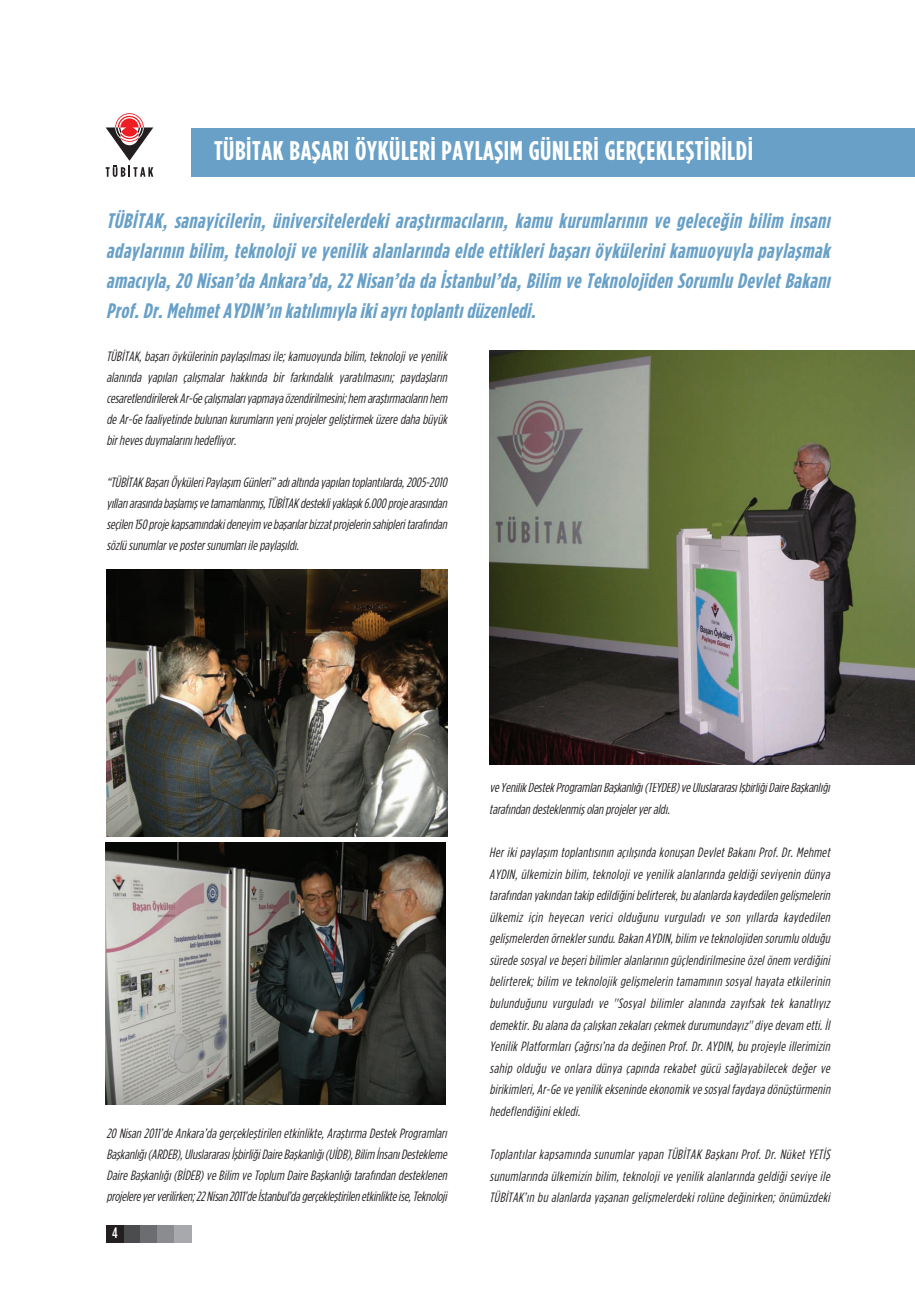
<style>
.page{position:relative;width:915px;height:1306px;background:#fff}
.page>*{position:absolute;margin:0;border:0;box-sizing:border-box;transform-origin:0 0}
.t1{font:27px "Gotham Condensed TRUN Bold";letter-spacing:.02em;color:#fff}
.t2{font:italic 21px/30px "Gotham Condensed TRUN Bold";color:#68a0c7;text-align:justify}
.t3{font:500 15px "Gotham Condensed TRUN";color:#fff}
.t4{font:italic 13.5px/21.6px "Gotham Condensed TRUN";color:#231f20;text-align:justify}
</style>
<div class="page">
<div style="left:123px;top:1225px;width:17px;height:17px;background:#4b4c4d"></div>
<div style="left:140px;top:1225px;width:17px;height:17px;background:#6c6d70"></div>
<div style="left:157px;top:1225px;width:17px;height:17px;background:#8a8c8f"></div>
<div style="left:174px;top:1225px;width:17px;height:17px;background:#a8a9ad"></div>
<div style="left:106px;top:1225px;width:17px;height:17px;background:#231f20"></div>
<svg style="left:106px;top:113px;width:47px;height:64px"></svg>
<div style="left:191px;top:128px;width:723px;height:48px;background:#68a0c7"></div>
<img style="left:489px;top:350px;width:425px;height:415px">
<img style="left:106px;top:570px;width:341px;height:266px">
<img style="left:105px;top:842px;width:340px;height:262px">
<h1 class="t1" style="left:214px;top:135px;width:540px">TÜBİTAK BAŞARI ÖYKÜLERİ PAYLAŞIM GÜNLERİ GERÇEKLEŞTİRİLDİ</h1>
<p class="t2" style="left:106px;top:205px;width:729px">TÜBİTAK, sanayicilerin, üniversitelerdeki araştırmacıların, kamu kurumlarının ve geleceğin bilim insanı adaylarının bilim, teknoloji ve yenilik alanlarında elde ettikleri başarı öykülerini kamuoyuyla paylaşmak amacıyla, 20 Nisan’da Ankara’da, 22 Nisan’da da İstanbul’da, Bilim ve Teknolojiden Sorumlu Devlet Bakanı Prof. Dr. Mehmet AYDIN’ın katılımıyla iki ayrı toplantı düzenledi.</p>
<p class="t4" style="left:106px;top:345px;width:345px;line-height:21px">TÜBİTAK, başarı öykülerinin paylaşılması ile; kamuoyunda bilim, teknoloji ve yenilik alanında yapılan çalışmalar hakkında bir farkındalık yaratılmasını; paydaşların cesaretlendirilerek Ar-Ge çalışmaları yapmaya özendirilmesini; hem araştırmacıların hem de Ar-Ge faaliyetinde bulunan kurumların yeni projeler geliştirmek üzere daha büyük bir heves duymalarını hedefliyor.</p>
<p class="t4" style="left:106px;top:471px;width:345px;line-height:21px">“TÜBİTAK Başarı Öyküleri Paylaşım Günleri” adı altında yapılan toplantılarda, 2005-2010 yılları arasında başlamış ve tamamlanmış, TÜBİTAK destekli yaklaşık 6.000 proje arasından seçilen 150 proje kapsamındaki deneyim ve başarılar bizzat projelerin sahipleri tarafından sözlü sunumlar ve poster sunumları ile paylaşıldı.</p>
<p class="t4" style="left:106px;top:1122px;width:345px;line-height:21px">20 Nisan 2011’de Ankara’da gerçekleştirilen etkinlikte, Araştırma Destek Programları Başkanlığı (ARDEB), Uluslararası İşbirliği Daire Başkanlığı (UİDB), Bilim İnsanı Destekleme Daire Başkanlığı (BİDEB) ve Bilim ve Toplum Daire Başkanlığı tarafından desteklenen projelere yer verilirken; 22 Nisan 2011’de İstanbul’da gerçekleştirilen etkinlikte ise, Teknoloji</p>
<p class="t3" style="left:112px;top:1224px;width:7px">4</p>
<p class="t4" style="left:489px;top:776px;width:345px">ve Yenilik Destek Programları Başkanlığı (TEYDEB) ve Uluslararası İşbirliği Daire Başkanlığı tarafından desteklenmiş olan projeler yer aldı.</p>
<p class="t4" style="left:489px;top:841px;width:345px">Her iki paylaşım toplantısının açılışında konuşan Devlet Bakanı Prof. Dr. Mehmet AYDIN, ülkemizin bilim, teknoloji ve yenilik alanlarında geldiği seviyenin dünya tarafından yakından takip edildiğini belirterek, bu alanlarda kaydedilen gelişmelerin ülkemiz için heyecan verici olduğunu vurguladı ve son yıllarda kaydedilen gelişmelerden örnekler sundu. Bakan AYDIN, bilim ve teknolojiden sorumlu olduğu sürede sosyal ve beşeri bilimler alanlarının güçlendirilmesine özel önem verdiğini belirterek; bilim ve teknolojik gelişmelerin tamamının sosyal hayata etkilerinin bulunduğunu vurguladı ve ''Sosyal bilimler alanında zayıfsak tek kanatlıyız demektir. Bu alana da çalışkan zekaları çekmek durumundayız'' diye devam etti. İl Yenilik Platformları Çağrısı’na da değinen Prof. Dr. AYDIN, bu projeyle illerimizin sahip olduğu ve onlara dünya çapında rekabet gücü sağlayabilecek değer ve birikimleri, Ar-Ge ve yenilik ekseninde ekonomik ve sosyal faydaya dönüştürmenin hedeflendiğini ekledi.</p>
<p class="t4" style="left:489px;top:1143px;width:345px">Toplantılar kapsamında sunumlar yapan TÜBİTAK Başkanı Prof. Dr. Nüket YETİŞ sunumlarında ülkemizin bilim, teknoloji ve yenilik alanlarında geldiği seviye ile TÜBİTAK’ın bu alanlarda yaşanan gelişmelerdeki rolüne değinirken; önümüzdeki</p>
</div>
